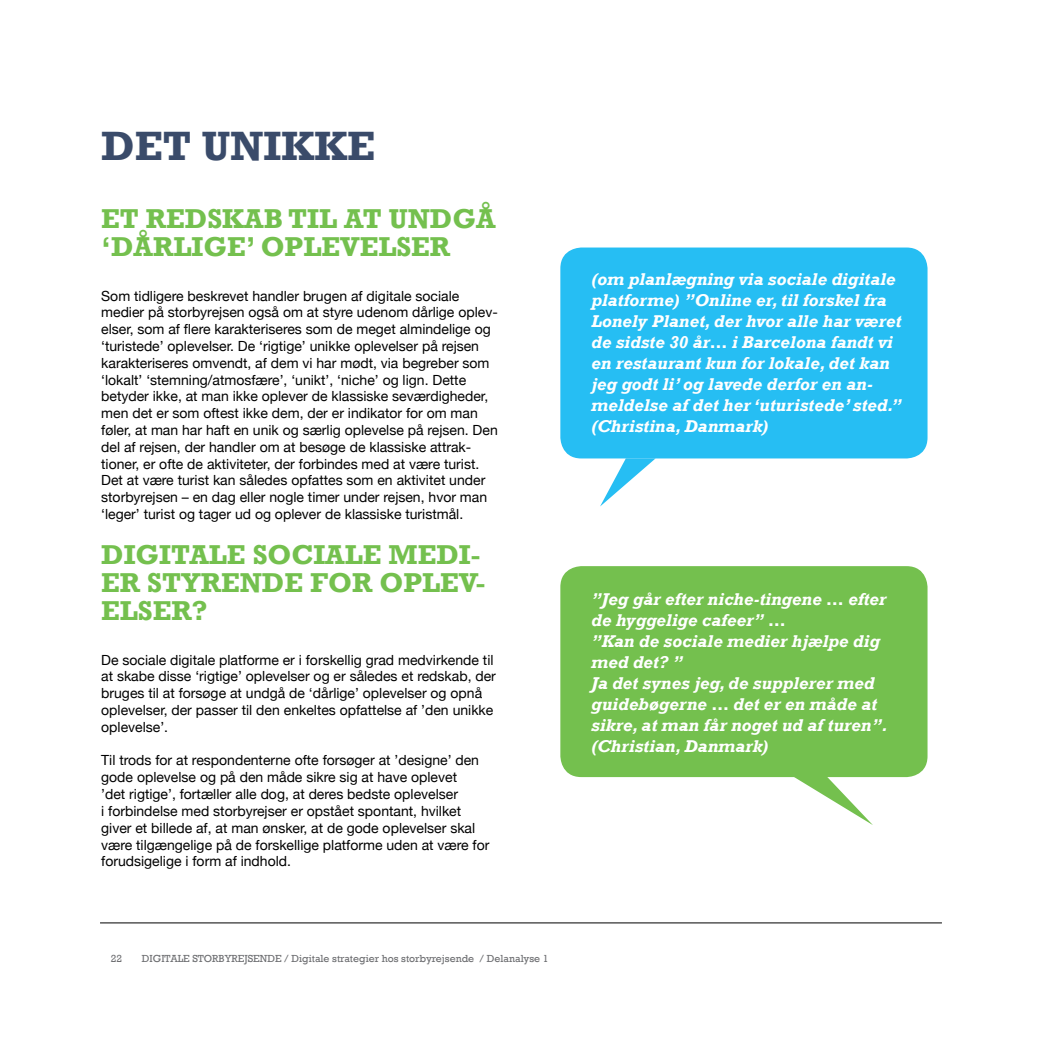
<style>
.page{position:relative;width:1042px;height:1042px;background:#fff}
.page>*{position:absolute;margin:0;border:0;box-sizing:border-box;transform-origin:0 0}
.t1{font:700 42px "Rockwell";color:#3a4b6a}
.t2{font:700 28px/28px "Rockwell";color:#74c04e}
.t3{font:italic 700 17.5px/21px "Rockwell";color:#fff}
.t4{font:14px/16.8px "Helvetica Neue";color:#000}
.t5{font:10.5px "Rockwell";color:#6d6e71}
</style>
<div class="page">
<hr style="left:100px;top:922px;width:842px;height:1px;background:#000">
<div style="left:560px;top:247px;width:367px;height:211px;background:#26bef3;border-radius:21px"></div>
<svg style="left:600px;top:458px;width:55px;height:48px"></svg>
<div style="left:560px;top:566px;width:367px;height:211px;background:#74c04e;border-radius:21px"></div>
<svg style="left:794px;top:777px;width:79px;height:48px"></svg>
<h1 class="t1" style="left:101px;top:121px;width:275px">DET UNIKKE</h1>
<h2 class="t2" style="left:101px;top:204px;width:396px">ET REDSKAB TIL AT UNDGÅ ‘DÅRLIGE’ OPLEVELSER</h2>
<p class="t4" style="left:101px;top:288px;width:398px">Som tidligere beskrevet handler brugen af digitale sociale medier på storbyrejsen også om at styre udenom dårlige oplev&shy;elser, som af flere karakteriseres som de meget almindelige og ‘turistede’ oplevelser. De ‘rigtige’ unikke oplevelser på rejsen karakteriseres omvendt, af dem vi har mødt, via begreber som ‘lokalt’ ‘stemning/atmosfære’, ‘unikt’, ‘niche’ og lign. Dette betyder ikke, at man ikke oplever de klassiske seværdigheder, men det er som oftest ikke dem, der er indikator for om man føler, at man har haft en unik og særlig oplevelse på rejsen. Den del af rejsen, der handler om at besøge de klassiske attrak&shy;tioner, er ofte de aktiviteter, der forbindes med at være turist.<br>Det at være turist kan således opfattes som en aktivitet under storbyrejsen – en dag eller nogle timer under rejsen, hvor man ‘leger’ turist og tager ud og oplever de klassiske turistmål.</p>
<h2 class="t2" style="left:101px;top:540px;width:385px">DIGITALE SOCIALE MEDI-<br>ER STYRENDE FOR OPLEV-<br>ELSER?</h2>
<p class="t4" style="left:101px;top:652px;width:396px">De sociale digitale platforme er i forskellig grad medvirkende til at skabe disse ‘rigtige’ oplevelser og er således et redskab, der bruges til at forsøge at undgå de ‘dårlige’ oplevelser og opnå oplevelser, der passer til den enkeltes opfattelse af ’den unikke oplevelse’.</p>
<p class="t4" style="left:101px;top:753px;width:390px">Til trods for at respondenterne ofte forsøger at ’designe’ den gode oplevelse og på den måde sikre sig at have oplevet<br>’det rigtige’, fortæller alle dog, at deres bedste oplevelser<br>i forbindelse med storbyrejser er opstået spontant, hvilket giver et billede af, at man ønsker, at de gode oplevelser skal være tilgængelige på de forskellige platforme uden at være for forudsigelige i form af indhold.</p>
<p class="t5" style="left:111px;top:952px;width:13px">22</p>
<p class="t5" style="left:142px;top:952px;width:408px">DIGITALE STORBYREJSENDE / Digitale strategier hos storbyrejsende / Delanalyse 1</p>
<p class="t3" style="left:591px;top:269px;width:312px">(om planlægning via sociale digitale platforme) ”Online er, til forskel fra Lonely Planet, der hvor alle har været de sidste 30 år… i Barcelona fandt vi en restaurant kun for lokale, det kan jeg godt li’ og lavede derfor en an&shy;meldelse af det her ‘uturistede’ sted.” (Christina, Danmark)</p>
<p class="t3" style="left:591px;top:589px;width:298px">”Jeg går efter niche-tingene … efter de hyggelige cafeer” …<br>”Kan de sociale medier hjælpe dig med det? ”<br>Ja det synes jeg, de supplerer med guidebøgerne … det er en måde at sikre, at man får noget ud af turen”. (Christian, Danmark)</p>
</div>
